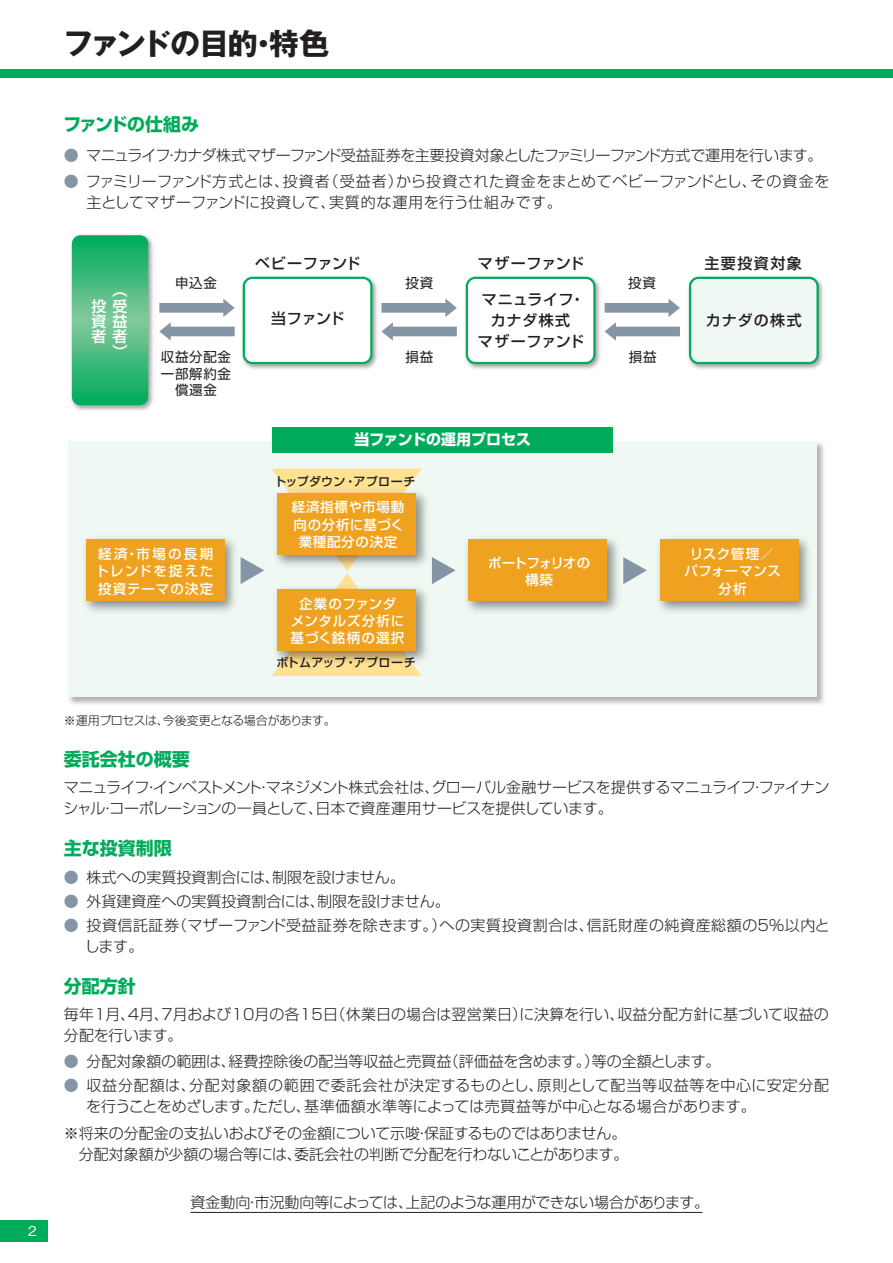
<style>
.page{position:relative;width:893px;height:1263px;background:#fff}
.page>*{position:absolute;margin:0;border:0;box-sizing:border-box;transform-origin:0 0}
.t1{font:700 30px "Gothic MB101 Pr 5";letter-spacing:-.045em;color:#231f20}
.t2{font:700 18px "Shin Go Pr 5";color:#00ab5b}
.t3{font:700 18px "Shin Go Pr 5";letter-spacing:-.02em;color:#00ab5b}
.t4{font:300 15px/21px "Shin Go Pr 5";color:#231f20}
.t5{font:300 15px/21px "Shin Go Pr 5";letter-spacing:.035em;color:#231f20}
.t6{font:300 15px/21px "Shin Go Pr 5";letter-spacing:-.025em;color:#231f20}
.t7{font:300 15px/21px "Shin Go Pr 5";letter-spacing:.025em;color:#231f20}
.t8{font:300 15px "Shin Go Pr 5";letter-spacing:-.04em;color:#231f20}
.t9{font:300 15px "Shin Go Pr 5";letter-spacing:-.02em;color:#231f20}
.t10{font:500 15px/21px "Shin Go Pr 5";letter-spacing:.05em;color:#231f20;text-align:center}
.t11{font:700 15px "Shin Go Pr 5";color:#fff}
.t12{font:500 15px/15.3px "Shin Go Pr 5";color:#fff;text-align:right}
.t13{font:500 15px "Shin Go Pr 5";letter-spacing:.01em;color:#231f20}
.t14{font:500 15px "Shin Go Pr 5";letter-spacing:.02em;color:#231f20}
.t15{font:500 13.5px/17.2px "Shin Go Pr 5";letter-spacing:.05em;color:#fff;text-align:center}
.t16{font:13.5px/16.2px "Shin Go Pr 5";letter-spacing:.05em;color:#231f20;text-align:center}
.t17{font:500 13.5px/17.2px "Shin Go Pr 5";letter-spacing:-.055em;color:#fff;text-align:center}
.t18{font:500 13.5px "Gothic BBB Pr 5";color:#fff}
.t19{font:500 12px "Shin Go Pr 5";letter-spacing:.025em;color:#231f20}
.t20{font:300 12px "Shin Go Pr 5";letter-spacing:-.045em;color:#231f20}
.s1{color:#8496a5}
</style>
<div class="page">
<div style="left:0;top:1220px;width:48px;height:22px;background:#00ab5b"></div>
<div style="left:0;top:69px;width:893px;height:8px;background:#00ab5b"></div>
<hr style="left:190px;top:1212px;width:512px;height:1px;background:#231f20">
<svg style="left:159px;top:299px;width:76px;height:42px"></svg>
<svg style="left:381px;top:299px;width:76px;height:42px"></svg>
<svg style="left:605px;top:299px;width:75px;height:42px"></svg>
<img style="left:242px;top:276px;width:135px;height:93px">
<div style="left:244px;top:278px;width:127px;height:85px;background:#fff;border-radius:9px"></div>
<div style="left:243px;top:277px;width:129px;height:87px;border:2px solid #00ab5b;border-radius:9px"></div>
<img style="left:465px;top:276px;width:135px;height:93px">
<div style="left:467px;top:278px;width:127px;height:85px;background:#fff;border-radius:9px"></div>
<div style="left:466px;top:277px;width:130px;height:87px;border:2px solid #00ab5b;border-radius:9px"></div>
<img style="left:688px;top:276px;width:135px;height:93px">
<div style="left:690px;top:278px;width:128px;height:85px;background:#f0f8f3;border-radius:9px"></div>
<div style="left:689px;top:277px;width:130px;height:87px;border:2px solid #00ab5b;border-radius:9px"></div>
<img style="left:71px;top:234px;width:82px;height:177px">
<svg style="left:72px;top:235px;width:76px;height:170px;background:#40b97b"></svg>
<img style="left:68px;top:439px;width:756px;height:265px">
<div style="left:69px;top:442px;width:748px;height:255px;background:#f0f8f3"></div>
<svg style="left:272px;top:469px;width:150px;height:207px"></svg>
<div style="left:273px;top:427px;width:340px;height:26px;background:#00ab5b"></div>
<svg style="left:242px;top:558px;width:22px;height:26px"></svg>
<svg style="left:432px;top:557px;width:24px;height:27px"></svg>
<svg style="left:624px;top:557px;width:23px;height:27px"></svg>
<img style="left:272px;top:485px;width:161px;height:87px">
<div style="left:277px;top:493px;width:139px;height:62px;background:#eea21f"></div>
<img style="left:272px;top:581px;width:161px;height:87px">
<div style="left:277px;top:589px;width:139px;height:62px;background:#eea21f"></div>
<img style="left:466px;top:538px;width:158px;height:74px">
<div style="left:468px;top:539px;width:139px;height:62px;background:#eea21f"></div>
<img style="left:658px;top:538px;width:151px;height:74px">
<div style="left:660px;top:539px;width:139px;height:62px;background:#eea21f"></div>
<img style="left:84px;top:538px;width:158px;height:74px">
<div style="left:86px;top:539px;width:139px;height:62px;background:#eea21f"></div>
<p class="t18" style="left:28px;top:1220px;width:10px">2</p>
<h1 class="t1" style="left:63px;top:18px;width:267px">ファンドの目的・特色</h1>
<p class="t3" style="left:63px;top:110px;width:137px">ファンドの仕組み</p>
<p class="t8" style="left:64px;top:143px;width:760px"><span class="s1">●</span> マニュライフ・カナダ株式マザーファンド受益証券を主要投資対象としたファミリーファンド方式で運用を行います。</p>
<p class="t7" style="left:86px;top:169px;width:744px;text-indent:-22px"><span class="s1">●</span> ファミリーファンド方式とは、投資者（受益者）から投資された資金をまとめてベビーファンドとし、その資金を主としてマザーファンドに投資して、実質的な運用を行う仕組みです。</p>
<p class="t13" style="left:255px;top:251px;width:107px">ベビーファンド</p>
<p class="t14" style="left:478px;top:251px;width:108px">マザーファンド</p>
<p class="t10" style="left:704px;top:251px;width:99px">主要投資対象</p>
<p class="t12" style="left:91px;top:281px;width:37px">（<br>投受資益者者）</p>
<p class="t16" style="left:175px;top:273px;width:43px">申込金</p>
<p class="t16" style="left:406px;top:273px;width:29px">投資</p>
<p class="t10" style="left:271px;top:307px;width:75px">当ファンド</p>
<p class="t10" style="left:478px;top:287px;width:108px">マニュライフ・カナダ株式<br>マザーファンド</p>
<p class="t16" style="left:628px;top:273px;width:29px">投資</p>
<p class="t16" style="left:161px;top:348px;width:72px">収益分配金一部解約金償還金</p>
<p class="t16" style="left:406px;top:347px;width:29px">損益</p>
<p class="t16" style="left:629px;top:347px;width:29px">損益</p>
<p class="t11" style="left:354px;top:428px;width:178px">当ファンドの運用プロセス</p>
<p class="t19" style="left:275px;top:472px;width:142px">トップダウン・アプローチ</p>
<p class="t10" style="left:706px;top:308px;width:97px">カナダの株式</p>
<p class="t15" style="left:95px;top:544px;width:119px;text-align:justify">経済・市場の長期トレンドを捉えた投資テーマの決定</p>
<p class="t15" style="left:292px;top:497px;width:114px">経済指標や市場動向の分析に基づく業種配分の決定</p>
<p class="t15" style="left:291px;top:594px;width:115px">企業のファンダメンタルズ分析に基づく銘柄の選択</p>
<p class="t19" style="left:277px;top:653px;width:141px">ボトムアップ・アプローチ</p>
<p class="t17" style="left:488px;top:553px;width:104px">ポートフォリオの構築</p>
<p class="t15" style="left:684px;top:544px;width:98px">リスク管理／パフォーマンス分析</p>
<p class="t20" style="left:64px;top:711px;width:274px">※運用プロセスは、今後変更となる場合があります。</p>
<p class="t2" style="left:64px;top:745px;width:127px">委託会社の概要</p>
<p class="t6" style="left:63px;top:776px;width:768px">マニュライフ・インベストメント・マネジメント株式会社は、グローバル金融サービスを提供するマニュライフ・ファイナンシャル・コーポレーションの一員として、日本で資産運用サービスを提供しています。</p>
<p class="t2" style="left:64px;top:834px;width:109px">主な投資制限</p>
<p class="t4" style="left:64px;top:865px;width:342px"><span class="s1">●</span> 株式への実質投資割合には、制限を設けません。</p>
<p class="t4" style="left:64px;top:889px;width:387px"><span class="s1">●</span> 外貨建資産への実質投資割合には、制限を設けません。</p>
<p class="t5" style="left:85px;top:913px;width:747px;text-indent:-21px"><span class="s1">●</span> 投資信託証券（マザーファンド受益証券を除きます。）への実質投資割合は、信託財産の純資産総額の５％以内とします。</p>
<p class="t2" style="left:64px;top:972px;width:73px">分配方針</p>
<p class="t4" style="left:64px;top:1003px;width:766px">毎年１月、４月、７月および10月の各15日（休業日の場合は翌営業日）に決算を行い、収益分配方針に基づいて収益の分配を行います。</p>
<p class="t4" style="left:64px;top:1049px;width:658px"><span class="s1">●</span> 分配対象額の範囲は、経費控除後の配当等収益と売買益（評価益を含めます。）等の全額とします。</p>
<p class="t5" style="left:86px;top:1073px;width:745px;text-indent:-22px"><span class="s1">●</span> 収益分配額は、分配対象額の範囲で委託会社が決定するものとし、原則として配当等収益等を中心に安定分配を行うことをめざします。ただし、基準価額水準等によっては売買益等が中心となる場合があります。</p>
<p class="t4" style="left:64px;top:1121px;width:566px;text-align:right">※将来の分配金の支払いおよびその金額について示唆・保証するものではありません。分配対象額が少額の場合等には、委託会社の判断で分配を行わないことがあります。</p>
<p class="t9" style="left:190px;top:1190px;width:520px">資金動向・市況動向等によっては、上記のような運用ができない場合があります。</p>
</div>
